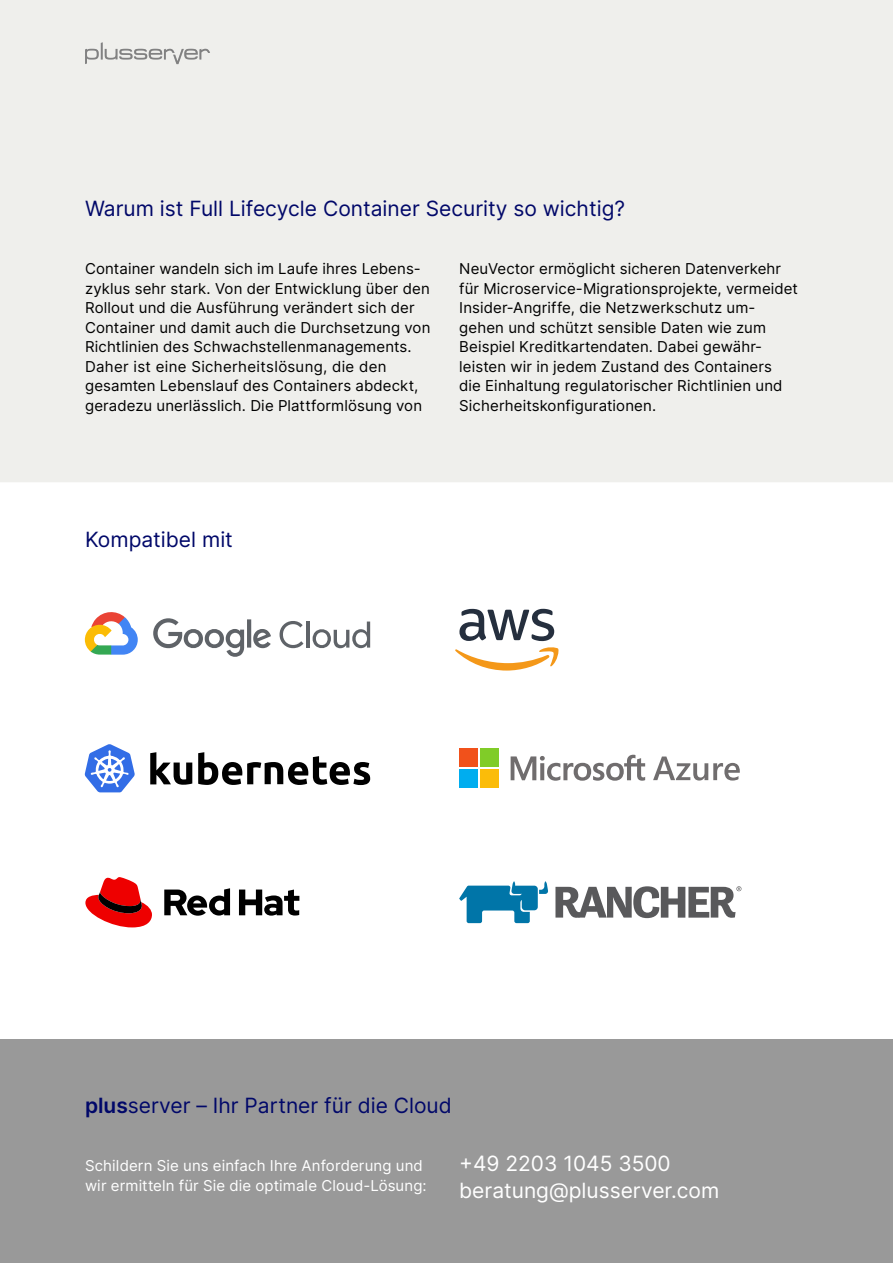
<style>
.page{position:relative;width:893px;height:1263px;background:#fff}
.page>*{position:absolute;margin:0;border:0;box-sizing:border-box;transform-origin:0 0}
.t1{font:21px "Inter";color:#010869}
.t2{font:21px/27px "Inter";color:#fff}
.t3{font:15px/19.5px "Inter";letter-spacing:.01em;color:#000}
.t4{font:15px/19.5px "Inter";letter-spacing:.01em;color:#fff}
.s1{font-weight:600}
</style>
<div class="page">
<div style="left:0;top:1040px;width:893px;height:223px;background:#999"></div>
<div style="left:0;top:0;width:893px;height:482px;background:#efefec"></div>
<svg style="left:85px;top:42px;width:125px;height:22px;background:#d5d5d3"></svg>
<svg style="left:85px;top:744px;width:50px;height:48px"></svg>
<svg style="left:150px;top:752px;width:220px;height:33px"></svg>
<svg style="left:85px;top:877px;width:67px;height:50px"></svg>
<svg style="left:164px;top:888px;width:135px;height:28px"></svg>
<svg style="left:85px;top:612px;width:53px;height:43px"></svg>
<svg style="left:153px;top:618px;width:118px;height:39px"></svg>
<svg style="left:279px;top:621px;width:24px;height:27px"></svg>
<hr style="left:306px;top:621px;width:4px;height:27px;background:#5f6368">
<svg style="left:313px;top:621px;width:57px;height:28px"></svg>
<svg style="left:455px;top:609px;width:103px;height:61px"></svg>
<svg style="left:511px;top:755px;width:134px;height:26px"></svg>
<div style="left:459px;top:748px;width:19px;height:19px;background:#f1511b"></div>
<div style="left:480px;top:748px;width:19px;height:19px;background:#80cc28"></div>
<div style="left:459px;top:769px;width:19px;height:19px;background:#00adef"></div>
<div style="left:480px;top:769px;width:19px;height:19px;background:#fbbc09"></div>
<svg style="left:653px;top:756px;width:87px;height:24px"></svg>
<svg style="left:459px;top:881px;width:89px;height:42px"></svg>
<svg style="left:555px;top:886px;width:186px;height:32px"></svg>
<h1 class="t1" style="left:85px;top:193px;width:542px">Warum ist Full Lifecycle Container Security so wichtig?</h1>
<p class="t3" style="left:85px;top:258px;width:347px">Container wandeln sich im Laufe ihres Lebens&shy;zyklus sehr stark. Von der Entwicklung über den Rollout und die Ausführung verändert sich der Container und damit auch die Durchsetzung von Richtlinien des Schwachstellenmanagements.<br>Daher ist eine Sicherheitslösung, die den gesamten Lebenslauf des Containers abdeckt, geradezu unerlässlich. Die Plattformlösung von</p>
<p class="t3" style="left:459px;top:258px;width:340px">NeuVector ermöglicht sicheren Datenverkehr für Microservice-Migrationsprojekte, vermeidet Insider-Angriffe, die Netzwerkschutz um&shy;gehen und schützt sensible Daten wie zum Beispiel Kreditkartendaten. Dabei gewähr&shy;leisten wir in jedem Zustand des Containers<br>die Einhaltung regulatorischer Richtlinien und Sicherheitskonfigurationen.</p>
<h1 class="t1" style="left:85px;top:524px;width:149px">Kompatibel mit</h1>
<h1 class="t1" style="left:85px;top:1090px;width:368px"><span class="s1">plus</span>server – Ihr Partner für die Cloud</h1>
<p class="t4" style="left:85px;top:1155px;width:343px">Schildern Sie uns einfach Ihre Anforderung und wir ermitteln für Sie die optimale Cloud-Lösung:</p>
<h1 class="t2" style="left:459px;top:1149px;width:262px">+49 2203 1045 3500 beratung@plusserver.com</h1>
</div>
